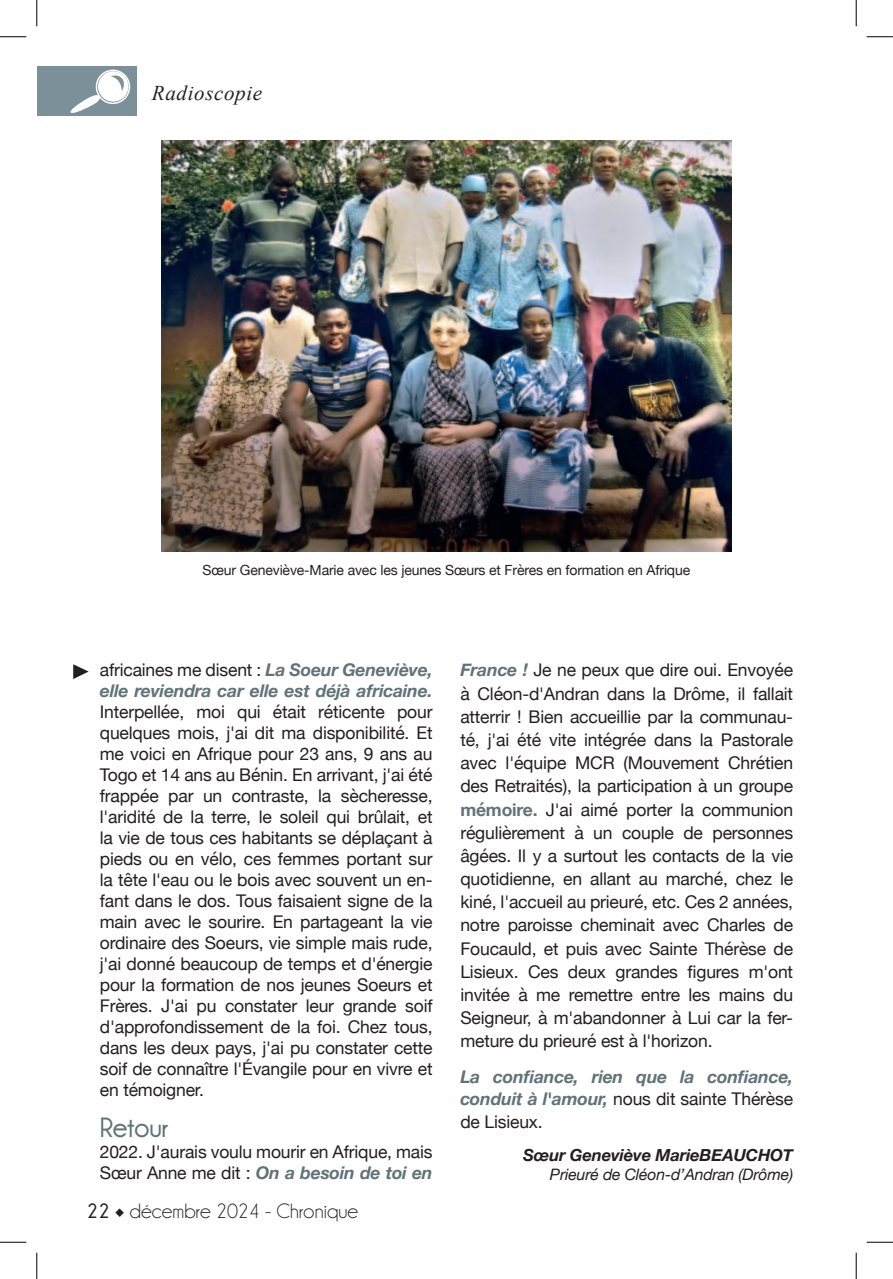
<style>
.page{position:relative;width:893px;height:1279px;background:#fff}
.page>*{position:absolute;margin:0;border:0;box-sizing:border-box;transform-origin:0 0}
.t1{font:700 28px "Champagne&Limousines";letter-spacing:-.01em;color:#617279}
.t2{font:21px "Champagne&Limousines";color:#231f20}
.t3{font:italic 21px "Times New Roman";letter-spacing:.03em;color:#231f20}
.t4{font:17.5px/21px "Helvetica Neue";letter-spacing:-.01em;color:#231f20;text-align:justify}
.t5{font:italic 700 17.5px/22.8px "Helvetica Neue";letter-spacing:-.01em;color:#617279}
.t6{font:italic 700 16.62px "Helvetica Neue";letter-spacing:-.01em;color:#231f20}
.t7{font:italic 15.75px "Helvetica Neue";letter-spacing:-.01em;color:#231f20}
.t8{font:14px "Helvetica Neue";letter-spacing:-.01em;color:#231f20}
.s1{font-weight:400;font-style:normal;color:#231f20}
.s2{font-weight:700;font-style:italic;color:#617279}
.s3{font-weight:700}
.s4{font-family:"Minion Pro"}
.s5{font-weight:700;color:#617279}
</style>
<div class="page">
<div style="left:37px;top:67px;width:99px;height:49px;background:#7b9098"></div>
<div style="left:98px;top:71px;width:30px;height:31px;background:#fff;border-radius:50%"></div>
<svg style="left:111px;top:73px;width:15px;height:18px"></svg>
<div style="left:96px;top:70px;width:34px;height:34px;border:1px solid #fff;border-radius:50%"></div>
<svg style="left:70px;top:94px;width:30px;height:19px"></svg>
<svg style="left:73px;top:664px;width:16px;height:15px"></svg>
<img style="left:161px;top:141px;width:570px;height:410px">
<svg style="left:0;top:36px;width:26px;height:1px"></svg>
<svg style="left:866px;top:36px;width:26px;height:1px"></svg>
<svg style="left:0;top:1242px;width:26px;height:1px"></svg>
<svg style="left:866px;top:1242px;width:26px;height:1px"></svg>
<svg style="left:36px;top:0;width:1px;height:26px"></svg>
<svg style="left:36px;top:1253px;width:1px;height:26px"></svg>
<svg style="left:855px;top:0;width:1px;height:26px"></svg>
<svg style="left:855px;top:1253px;width:1px;height:26px"></svg>
<p class="t3" style="left:152px;top:85px;width:112px">Radioscopie</p>
<p class="t8" style="left:202px;top:560px;width:489px">Sœur Geneviève-Marie avec les jeunes Sœurs et Frères en formation en Afrique</p>
<p class="t5" style="left:100px;top:661px;width:334px;line-height:21px"><span class="s1">africaines me disent :</span> La Soeur Geneviève, elle reviendra car elle est déjà africaine.</p>
<p class="t4" style="left:100px;top:703px;width:334px">Interpellée, moi qui était réticente pour quelques mois, j'ai dit ma disponibilité. Et me voici en Afrique pour 23 ans, 9 ans au Togo et 14 ans au Bénin. En arrivant, j'ai été frappée par un contraste, la sècheresse, l'aridité de la terre, le soleil qui brûlait, et la vie de tous ces habitants se déplaçant à pieds ou en vélo, ces femmes portant sur la tête l'eau ou le bois avec souvent un en&shy;fant dans le dos. Tous faisaient signe de la main avec le sourire. En partageant la vie ordinaire des Soeurs, vie simple mais rude, j'ai donné beaucoup de temps et d'énergie pour la formation de nos jeunes Soeurs et Frères. J'ai pu constater leur grande soif d'approfondissement de la foi. Chez tous, dans les deux pays, j'ai pu constater cette soif de connaître l'Évangile pour en vivre et en témoigner.</p>
<h1 class="t1" style="left:100px;top:1117px;width:70px">Retour</h1>
<p class="t4" style="left:100px;top:1142px;width:334px">2022. J'aurais voulu mourir en Afrique, mais<br>Sœur Anne me dit : <span class="s2">On a besoin de toi en</span></p>
<p class="t2" style="left:86px;top:1203px;width:273px"><span class="s3">22</span> <span class="s4">◆</span> décembre 2024 - Chronique</p>
<p class="t4" style="left:460px;top:660px;width:334px;line-height:23.1px"><span class="s2">France !</span> Je ne peux que dire oui. Envoyée à Cléon-d'Andran dans la Drôme, il fallait atterrir ! Bien accueillie par la communau&shy;té, j'ai été vite intégrée dans la Pastorale avec l'équipe MCR (Mouvement Chrétien des Retraités), la participation à un groupe <span class="s5">mémoire.</span> J'ai aimé porter la communion régulièrement à un couple de personnes âgées. Il y a surtout les contacts de la vie quotidienne, en allant au marché, chez le kiné, l'accueil au prieuré, etc. Ces 2 années, notre paroisse cheminait avec Charles de Foucauld, et puis avec Sainte Thérèse de Lisieux. Ces deux grandes 昀椀gures m'ont invitée à me remettre entre les mains du Seigneur, à m'abandonner à Lui car la fer&shy;meture du prieuré est à l'horizon.</p>
<p class="t5" style="left:460px;top:1065px;width:334px;text-align:justify">La con昀椀ance, rien que la con昀椀ance, conduit à l'amour, <span class="s1">nous dit sainte Thérèse de Lisieux.</span></p>
<p class="t6" style="left:523px;top:1149px;width:271px">Sœur Geneviève MarieBEAUCHOT</p>
<p class="t7" style="left:549px;top:1169px;width:244px">Prieuré de Cléon-d’Andran (Drôme)</p>
</div>
